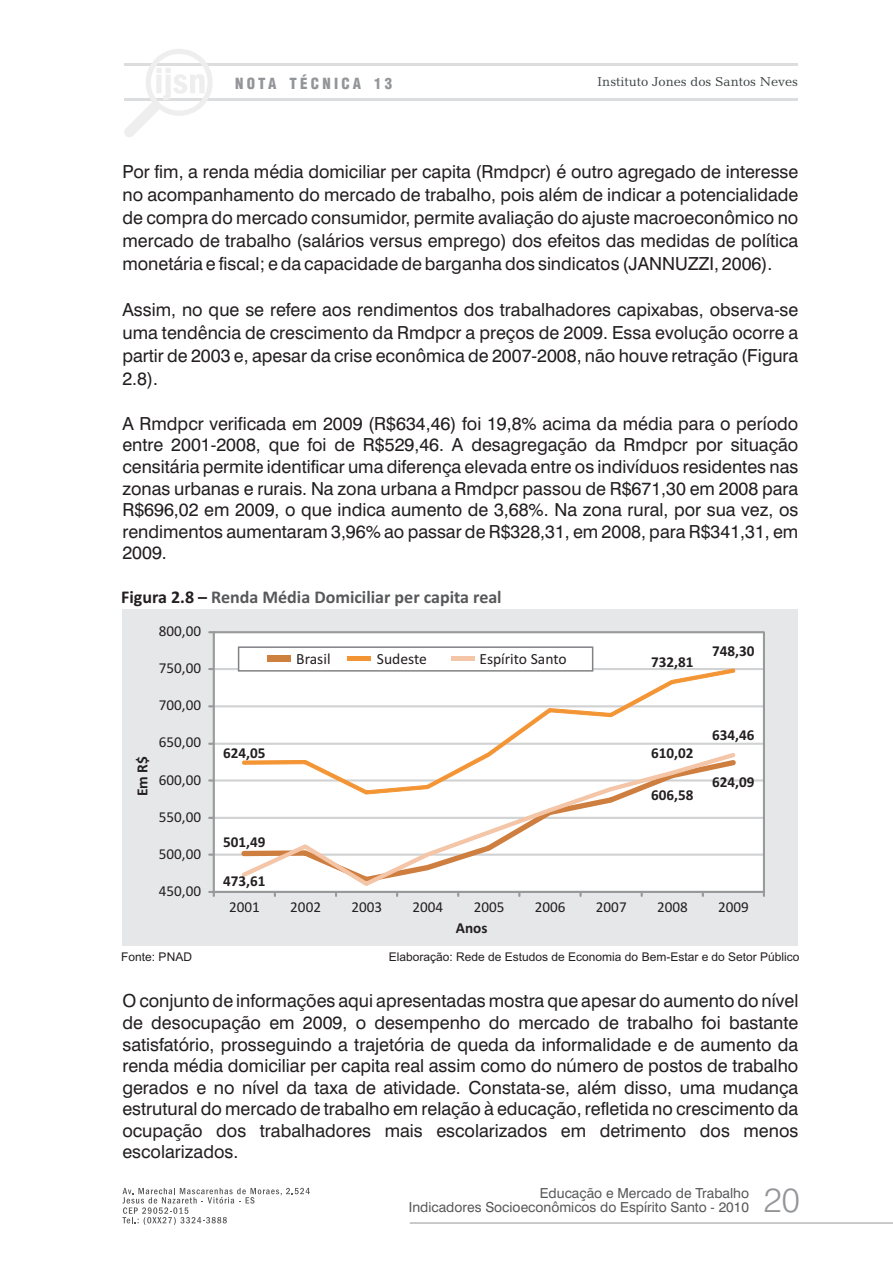
<style>
.page{position:relative;width:893px;height:1263px;background:#fff}
.page>*{position:absolute;margin:0;border:0;box-sizing:border-box;transform-origin:0 0}
.t1{font:300 33.9px "Swiss 721 BT";color:#939598}
.t2{font:18px/21.6px "Swiss 721 BT";color:#231f20;text-align:justify}
.t3{font:700 18px "Calibri";color:#57585a}
.t4{font:15.6px "Calibri";color:#231f20}
.t5{font:700 15.45px "Calibri";color:#231f20}
.t6{font:700 15.3px "Calibri";color:#231f20}
.t7{font:15.15px "Calibri";color:#231f20}
.t8{font:700 15.15px "Calibri";color:#231f20}
.t9{font:900 condensed 15px "Helvetica LT";letter-spacing:.215em;color:#939598}
.t10{font:13.8px/14.2px "Swiss 721 BT";color:#57585a;text-align:right}
.t11{font:13.2px "Candida BT";color:#3c4444}
.t12{font:12px "Arial";color:#231f20}
.s1{color:#231f20}
</style>
<div class="page">
<hr style="left:124px;top:64px;width:674px;height:2px;background:#dcdddf">
<hr style="left:124px;top:98px;width:674px;height:3px;background:#dcdddf">
<svg style="left:124px;top:49px;width:92px;height:88px"></svg>
<svg style="left:122px;top:1188px;width:188px;height:37px"></svg>
<hr style="left:410px;top:1222px;width:483px;height:1px;background:#939598">
<div style="left:122px;top:609px;width:676px;height:337px;background:#e6e7e9"></div>
<svg style="left:208px;top:631px;width:557px;height:266px;background:#f7f4f1"></svg>
<div style="left:267px;top:655px;width:23px;height:7px;background:#ce803f"></div>
<div style="left:347px;top:656px;width:24px;height:5px;background:#f49535"></div>
<div style="left:451px;top:656px;width:24px;height:5px;background:#f4c5a7"></div>
<p class="t9" style="left:235px;top:77px;width:159px">NOTA TÉCNICA 13</p>
<p class="t11" style="left:597px;top:76px;width:202px">Instituto Jones dos Santos Neves</p>
<p class="t2" style="left:122px;top:161px;width:677px;line-height:23.2px">Por fim, a renda média domiciliar per capita (Rmdpcr) é outro agregado de interesse no acompanhamento do mercado de trabalho, pois além de indicar a potencialidade de compra do mercado consumidor, permite avaliação do ajuste macroeconômico no mercado de trabalho (salários versus emprego) dos efeitos das medidas de política monetária e fiscal; e da capacidade de barganha dos sindicatos (JANNUZZI, 2006).</p>
<p class="t2" style="left:122px;top:300px;width:677px;line-height:23.2px">Assim, no que se refere aos rendimentos dos trabalhadores capixabas, observa-se uma tendência de crescimento da Rmdpcr a preços de 2009. Essa evolução ocorre a partir de 2003 e, apesar da crise econômica de 2007-2008, não houve retração (Figura 2.8).</p>
<p class="t2" style="left:122px;top:414px;width:677px">A Rmdpcr verificada em 2009 (R$634,46) foi 19,8% acima da média para o período entre 2001-2008, que foi de R$529,46. A desagregação da Rmdpcr por situação censitária permite identificar uma diferença elevada entre os indivíduos residentes nas zonas urbanas e rurais. Na zona urbana a Rmdpcr passou de R$671,30 em 2008 para R$696,02 em 2009, o que indica aumento de 3,68%. Na zona rural, por sua vez, os rendimentos aumentaram 3,96% ao passar de R$328,31, em 2008, para R$341,31, em 2009.</p>
<p class="t3" style="left:121px;top:589px;width:382px"><span class="s1">Figura 2.8 –</span> Renda Média Domiciliar per capita real</p>
<p class="t7" style="left:159px;top:625px;width:44px">800,00</p>
<p class="t7" style="left:159px;top:662px;width:44px">750,00</p>
<p class="t5" style="left:136px;top:796px;width:42px;rotate:-90deg">Em R$</p>
<p class="t7" style="left:159px;top:699px;width:44px">700,00</p>
<p class="t7" style="left:159px;top:736px;width:44px">650,00</p>
<p class="t7" style="left:159px;top:773px;width:44px">600,00</p>
<p class="t7" style="left:159px;top:810px;width:44px">550,00</p>
<p class="t7" style="left:159px;top:847px;width:44px">500,00</p>
<p class="t7" style="left:159px;top:885px;width:44px">450,00</p>
<p class="t8" style="left:223px;top:746px;width:44px">624,05</p>
<p class="t8" style="left:223px;top:835px;width:44px">501,49</p>
<p class="t8" style="left:223px;top:875px;width:44px">473,61</p>
<p class="t4" style="left:296px;top:652px;width:36px">Brasil</p>
<p class="t4" style="left:377px;top:652px;width:52px">Sudeste</p>
<p class="t4" style="left:479px;top:652px;width:89px">Espírito Santo</p>
<p class="t8" style="left:651px;top:656px;width:44px">732,81</p>
<p class="t8" style="left:712px;top:644px;width:44px">748,30</p>
<p class="t8" style="left:651px;top:747px;width:44px">610,02</p>
<p class="t8" style="left:651px;top:789px;width:44px">606,58</p>
<p class="t8" style="left:712px;top:729px;width:44px">634,46</p>
<p class="t8" style="left:712px;top:776px;width:44px">624,09</p>
<p class="t7" style="left:229px;top:900px;width:32px">2001</p>
<p class="t7" style="left:290px;top:900px;width:32px">2002</p>
<p class="t7" style="left:351px;top:900px;width:32px">2003</p>
<p class="t7" style="left:413px;top:900px;width:32px">2004</p>
<p class="t7" style="left:474px;top:900px;width:32px">2005</p>
<p class="t7" style="left:535px;top:900px;width:32px">2006</p>
<p class="t7" style="left:596px;top:900px;width:32px">2007</p>
<p class="t7" style="left:657px;top:900px;width:32px">2008</p>
<p class="t7" style="left:718px;top:900px;width:32px">2009</p>
<p class="t6" style="left:456px;top:921px;width:33px">Anos</p>
<p class="t12" style="left:121px;top:952px;width:72px">Fonte: PNAD</p>
<p class="t12" style="left:389px;top:952px;width:412px">Elaboração: Rede de Estudos de Economia do Bem-Estar e do Setor Público</p>
<p class="t2" style="left:122px;top:992px;width:677px">O conjunto de informações aqui apresentadas mostra que apesar do aumento do nível de desocupação em 2009, o desempenho do mercado de trabalho foi bastante satisfatório, prosseguindo a trajetória de queda da informalidade e de aumento da renda média domiciliar per capita real assim como do número de postos de trabalho gerados e no nível da taxa de atividade. Constata-se, além disso, uma mudança estrutural do mercado de trabalho em relação à educação, refletida no crescimento da ocupação dos trabalhadores mais escolarizados em detrimento dos menos escolarizados.</p>
<p class="t10" style="left:409px;top:1187px;width:342px">Educação e Mercado de Trabalho<br>Indicadores Socioeconômicos do Espírito Santo - 2010</p>
<h1 class="t1" style="left:764px;top:1186px;width:38px">20</h1>
</div>
